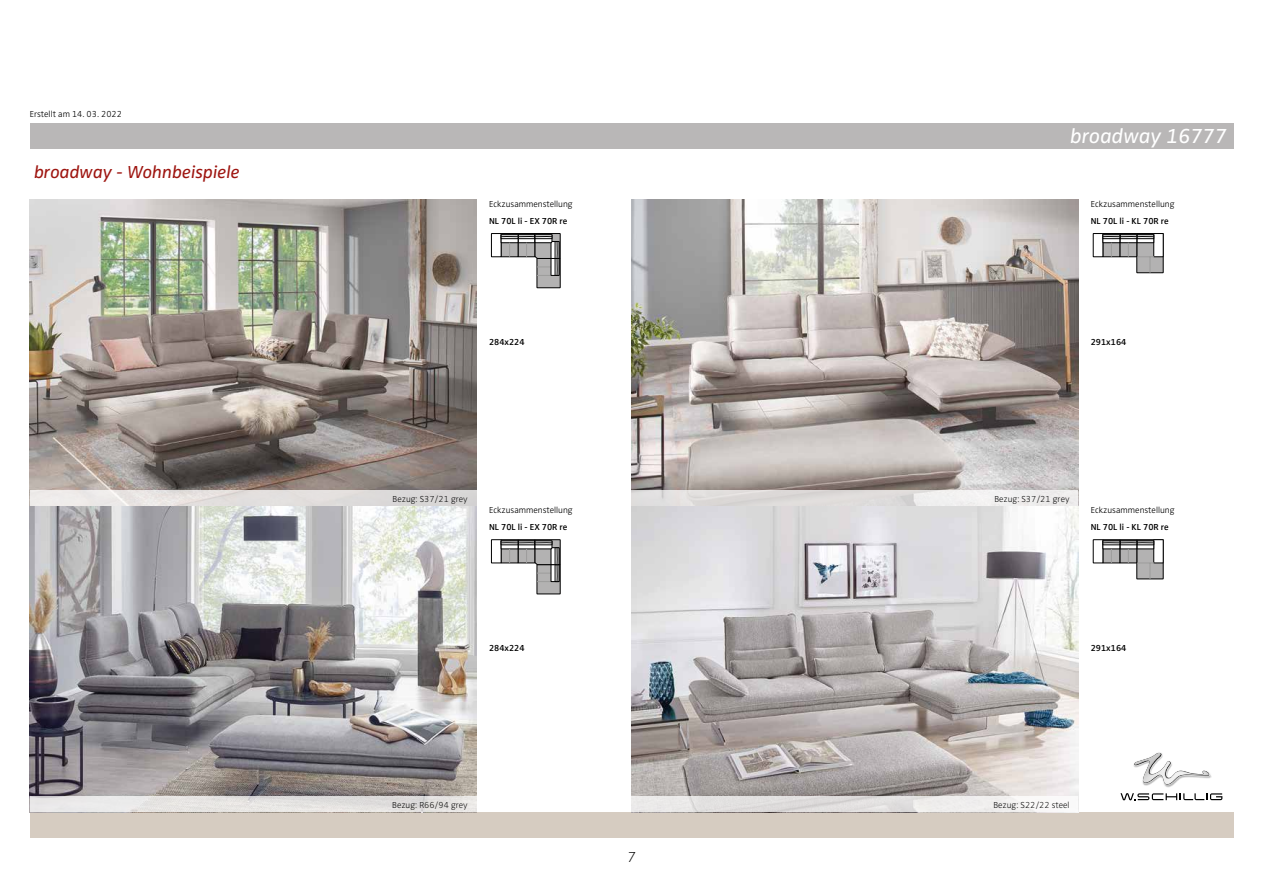
<style>
.page{position:relative;width:1263px;height:893px;background:#fff}
.page>*{position:absolute;margin:0;border:0;box-sizing:border-box;transform-origin:0 0}
.t1{font:italic 21px "Zwo Pro";color:#fff}
.t2{font:italic 18px "Zwo Pro";color:#9e1510}
.t3{font:italic 300 expanded 15px "Zwo Pro";color:#000}
.t4{font:300 9px "Zwo Pro";color:#000}
.t5{font:600 9px "Zwo Pro";color:#000}
.t6{font:300 expanded 9px "Zwo Pro";color:#000}
</style>
<div class="page">
<div style="left:30px;top:123px;width:1203px;height:26px;background:#b9b7b7"></div>
<div style="left:30px;top:812px;width:1203px;height:26px;background:#d6ccc1"></div>
<img style="left:1144px;top:776px;width:68px;height:12px">
<svg style="left:1133px;top:752px;width:78px;height:33px"></svg>
<img style="left:1134px;top:753px;width:75px;height:31px">
<svg style="left:1120px;top:793px;width:102px;height:7px"></svg>
<img style="left:30px;top:200px;width:446px;height:290px">
<div style="left:30px;top:490px;width:446px;height:16px;background:linear-gradient(to right,#f0ecea,#d6d4d4)"></div>
<div style="left:491px;top:233px;width:10px;height:24px;border:1px solid #000"></div>
<svg style="left:501px;top:233px;width:59px;height:55px"></svg>
<img style="left:631px;top:200px;width:447px;height:290px">
<svg style="left:631px;top:490px;width:447px;height:16px;fill:#e1dfde"></svg>
<div style="left:1137px;top:234px;width:26px;height:39px;background:#b3b2b2"></div>
<div style="left:1137px;top:233px;width:26px;height:40px;border:1px solid #000"></div>
<div style="left:1154px;top:234px;width:9px;height:23px;background:#fff"></div>
<div style="left:1153px;top:233px;width:10px;height:24px;border:1px solid #000"></div>
<svg style="left:1137px;top:257px;width:17px;height:16px"></svg>
<svg style="left:1137px;top:235px;width:17px;height:8px"></svg>
<div style="left:1137px;top:235px;width:17px;height:8px;border:1px solid #000"></div>
<div style="left:1137px;top:235px;width:17px;height:4px;border:1px solid #000"></div>
<div style="left:1120px;top:234px;width:17px;height:23px;background:#b3b2b2"></div>
<div style="left:1120px;top:233px;width:17px;height:24px;border:1px solid #000"></div>
<svg style="left:1120px;top:235px;width:17px;height:8px"></svg>
<div style="left:1120px;top:235px;width:17px;height:8px;border:1px solid #000"></div>
<div style="left:1120px;top:235px;width:17px;height:4px;border:1px solid #000"></div>
<svg style="left:1128px;top:243px;width:1px;height:14px"></svg>
<div style="left:1103px;top:234px;width:17px;height:23px;background:#b3b2b2"></div>
<div style="left:1103px;top:233px;width:17px;height:24px;border:1px solid #000"></div>
<div style="left:1093px;top:233px;width:10px;height:24px;border:1px solid #000"></div>
<svg style="left:1103px;top:235px;width:17px;height:8px"></svg>
<div style="left:1103px;top:235px;width:17px;height:8px;border:1px solid #000"></div>
<div style="left:1103px;top:235px;width:17px;height:4px;border:1px solid #000"></div>
<svg style="left:1111px;top:243px;width:1px;height:14px"></svg>
<svg style="left:1102px;top:236px;width:52px;height:1px"></svg>
<img style="left:30px;top:506px;width:446px;height:290px">
<div style="left:30px;top:796px;width:446px;height:16px;background:linear-gradient(to right,#eae9e9,#e1dfdd)"></div>
<div style="left:491px;top:540px;width:10px;height:23px;border:1px solid #000"></div>
<svg style="left:501px;top:539px;width:59px;height:55px"></svg>
<img style="left:631px;top:506px;width:447px;height:290px">
<svg style="left:631px;top:796px;width:405px;height:16px;fill:#e5e3e3"></svg>
<div style="left:1137px;top:540px;width:26px;height:39px;background:#b3b2b2"></div>
<div style="left:1137px;top:540px;width:26px;height:39px;border:1px solid #000"></div>
<div style="left:1154px;top:540px;width:9px;height:23px;background:#fff"></div>
<div style="left:1153px;top:540px;width:10px;height:23px;border:1px solid #000"></div>
<svg style="left:1137px;top:563px;width:17px;height:16px"></svg>
<svg style="left:1137px;top:541px;width:17px;height:8px"></svg>
<div style="left:1137px;top:541px;width:17px;height:8px;border:1px solid #000"></div>
<div style="left:1137px;top:541px;width:17px;height:4px;border:1px solid #000"></div>
<div style="left:1120px;top:540px;width:17px;height:23px;background:#b3b2b2"></div>
<div style="left:1120px;top:540px;width:17px;height:23px;border:1px solid #000"></div>
<svg style="left:1120px;top:541px;width:17px;height:8px"></svg>
<div style="left:1120px;top:541px;width:17px;height:8px;border:1px solid #000"></div>
<div style="left:1120px;top:541px;width:17px;height:4px;border:1px solid #000"></div>
<svg style="left:1128px;top:549px;width:1px;height:14px"></svg>
<div style="left:1103px;top:540px;width:17px;height:23px;background:#b3b2b2"></div>
<div style="left:1103px;top:540px;width:17px;height:23px;border:1px solid #000"></div>
<div style="left:1093px;top:540px;width:10px;height:23px;border:1px solid #000"></div>
<svg style="left:1103px;top:541px;width:17px;height:8px"></svg>
<div style="left:1103px;top:541px;width:17px;height:8px;border:1px solid #000"></div>
<div style="left:1103px;top:541px;width:17px;height:4px;border:1px solid #000"></div>
<svg style="left:1111px;top:549px;width:1px;height:14px"></svg>
<svg style="left:1102px;top:542px;width:52px;height:1px"></svg>
<p class="t4" style="left:30px;top:109px;width:94px">Erstellt am 14. 03. 2022</p>
<h2 class="t2" style="left:34px;top:161px;width:207px">broadway - Wohnbeispiele</h2>
<p class="t4" style="left:489px;top:199px;width:85px">Eckzusammenstellung</p>
<p class="t5" style="left:489px;top:215px;width:80px">NL 70L li - EX 70R re</p>
<p class="t5" style="left:489px;top:337px;width:37px">284x224</p>
<p class="t6" style="left:393px;top:493px;width:77px">Bezug: S37/21 grey</p>
<p class="t4" style="left:489px;top:505px;width:85px">Eckzusammenstellung</p>
<p class="t5" style="left:489px;top:521px;width:80px">NL 70L li - EX 70R re</p>
<p class="t5" style="left:489px;top:643px;width:37px">284x224</p>
<p class="t6" style="left:392px;top:800px;width:77px">Bezug: R66/94 grey</p>
<h3 class="t3" style="left:627px;top:848px;width:10px">7</h3>
<h1 class="t1" style="left:1070px;top:124px;width:158px">broadway 16777</h1>
<p class="t4" style="left:1091px;top:199px;width:85px">Eckzusammenstellung</p>
<p class="t5" style="left:1091px;top:215px;width:79px">NL 70L li - KL 70R re</p>
<p class="t5" style="left:1091px;top:337px;width:37px">291x164</p>
<p class="t6" style="left:994px;top:493px;width:77px">Bezug: S37/21 grey</p>
<p class="t4" style="left:1091px;top:505px;width:85px">Eckzusammenstellung</p>
<p class="t5" style="left:1091px;top:521px;width:79px">NL 70L li - KL 70R re</p>
<p class="t5" style="left:1091px;top:643px;width:37px">291x164</p>
<p class="t6" style="left:993px;top:800px;width:78px">Bezug: S22/22 steel</p>
</div>
